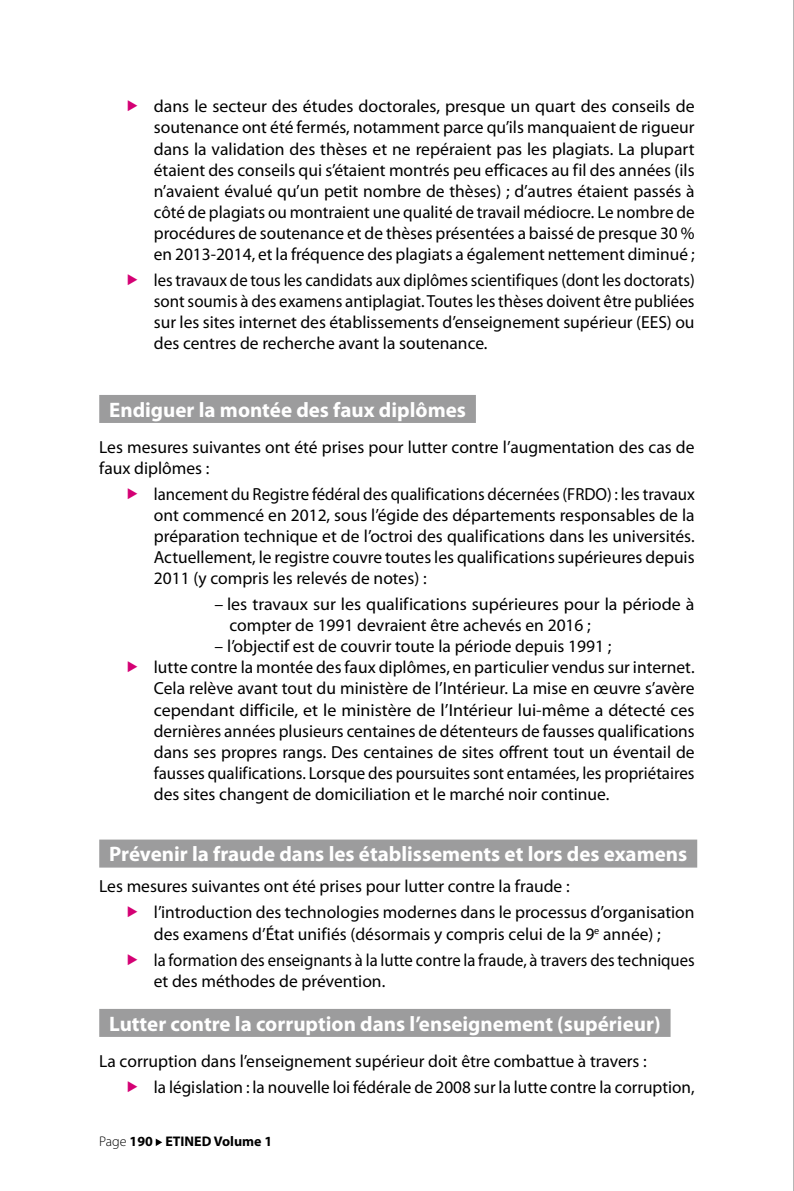
<style>
.page{position:relative;width:794px;height:1191px;background:#fff}
.page>*{position:absolute;margin:0;border:0;box-sizing:border-box;transform-origin:0 0}
.t1{font:700 21px "Myriad Pro";color:#fff}
.t2{font:17.5px/21px "Myriad Pro";color:#000}
.t3{font:17.5px/21px "Myriad Pro";color:#000;text-align:justify;scale:.96 1}
.t4{font:17.5px/21px "Myriad Pro";color:#000;text-align:justify;scale:.95 1}
.t5{font:700 14px "Myriad Pro";color:#000}
.s1{font-weight:300}
</style>
<div class="page">
<div style="left:99px;top:395px;width:377px;height:28px;background:#9c9c9d"></div>
<div style="left:99px;top:839px;width:598px;height:28px;background:#9c9c9d"></div>
<div style="left:99px;top:1009px;width:571px;height:28px;background:#9c9c9d"></div>
<svg style="left:156px;top:1138px;width:6px;height:8px"></svg>
<hr style="left:793px;top:0;width:1px;height:1191px;background:#6e6e6e">
<p class="t2" style="left:154px;top:96px;width:542px;text-align:justify">dans le secteur des études doctorales, presque un quart des conseils de soutenance ont été fermés, notamment parce qu’ils manquaient de rigueur dans la validation des thèses et ne repéraient pas les plagiats. La plupart étaient des conseils qui s’étaient montrés peu efficaces au fil des années (ils n’avaient évalué qu’un petit nombre de thèses) ; d’autres étaient passés à côté de plagiats ou montraient une qualité de travail médiocre. Le nombre de procédures de soutenance et de thèses présentées a baissé de presque 30 % en 2013-2014, et la fréquence des plagiats a également nettement diminué ;</p>
<p class="t4" style="left:154px;top:269px;width:571px">les travaux de tous les candidats aux diplômes scientifiques (dont les doctorats) sont soumis à des examens antiplagiat. Toutes les thèses doivent être publiées sur les sites internet des établissements d’enseignement supérieur (EES) ou des centres de recherche avant la soutenance.</p>
<p class="t1" style="left:109px;top:396px;width:358px">Endiguer la montée des faux diplômes</p>
<p class="t2" style="left:99px;top:436px;width:597px">Les mesures suivantes ont été prises pour lutter contre l’augmentation des cas de faux diplômes :</p>
<p class="t3" style="left:154px;top:483px;width:565px">lancement du Registre fédéral des qualifications décernées (FRDO) : les travaux ont commencé en 2012, sous l’égide des départements responsables de la préparation technique et de l’octroi des qualifications dans les universités.<br>Actuellement, le registre couvre toutes les qualifications supérieures depuis 2011 (y compris les relevés de notes) :</p>
<p class="t2" style="left:229px;top:593px;width:466px;text-indent:-15px">– les travaux sur les qualifications supérieures pour la période à compter de 1991 devraient être achevés en 2016 ;</p>
<p class="t2" style="left:154px;top:635px;width:542px;text-indent:61px">– l’objectif est de couvrir toute la période depuis 1991 ;<br>lutte contre la montée des faux diplômes, en particulier vendus sur internet.<br>Cela relève avant tout du ministère de l’Intérieur. La mise en œuvre s’avère cependant difficile, et le ministère de l’Intérieur lui-même a détecté ces dernières années plusieurs centaines de détenteurs de fausses qualifications dans ses propres rangs. Des centaines de sites offrent tout un éventail de fausses qualifications. Lorsque des poursuites sont entamées, les propriétaires des sites changent de domiciliation et le marché noir continue.</p>
<p class="t1" style="left:109px;top:840px;width:579px">Prévenir la fraude dans les établissements et lors des examens</p>
<p class="t2" style="left:154px;top:873px;width:542px;line-height:26.1px;text-indent:-55px">Les mesures suivantes ont été prises pour lutter contre la fraude :<br>l’introduction des technologies modernes dans le processus d’organisation</p>
<p class="t2" style="left:154px;top:920px;width:542px;line-height:26.1px">des examens d’État unifiés (désormais y compris celui de la 9<sup>e</sup> année) ;<br>la formation des enseignants à la lutte contre la fraude, à travers des techniques</p>
<p class="t2" style="left:154px;top:970px;width:233px">et des méthodes de prévention.</p>
<p class="t1" style="left:109px;top:1010px;width:553px">Lutter contre la corruption dans l’enseignement (supérieur)</p>
<p class="t2" style="left:154px;top:1047px;width:542px;line-height:26.1px;text-indent:-55px">La corruption dans l’enseignement supérieur doit être combattue à travers :<br>la législation : la nouvelle loi fédérale de 2008 sur la lutte contre la corruption,</p>
<p class="t5" style="left:99px;top:1132px;width:175px"><span class="s1">Page</span> 190 ETINED Volume 1</p>
</div>
